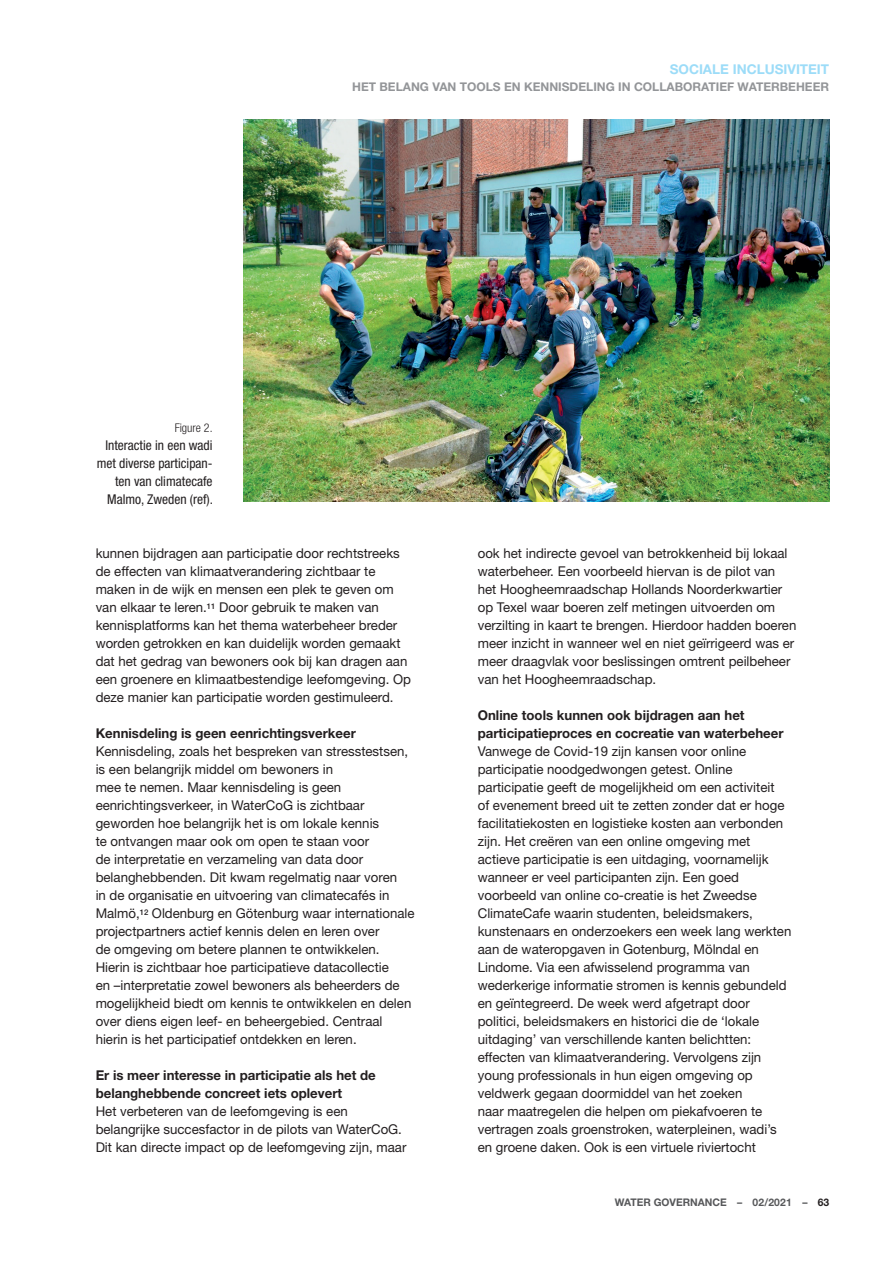
<style>
.page{position:relative;width:893px;height:1263px;background:#fff}
.page>*{position:absolute;margin:0;border:0;box-sizing:border-box;transform-origin:0 0}
.t1{font:13.5px/18px "Helvetica Neue";color:#231f20}
.t2{font:700 13.5px/18px "Helvetica Neue";color:#231f20}
.t3{font:condensed 13.5px/18px "Helvetica Neue";color:#231f20;text-align:right}
.t4{font:700 13.5px "Helvetica Neue";color:#9cdcf8}
.t5{font:700 12px "Helvetica Neue";color:#939598}
.t6{font:300 condensed 12px "Helvetica Neue";color:#231f20}
.t7{font:700 10.5px "Helvetica Neue";color:#57585a}
.s1{color:#231f20}
</style>
<div class="page">
<img style="left:244px;top:119px;width:585px;height:382px">
<p class="t6" style="left:175px;top:421px;width:39px">Figure 2.</p>
<p class="t3" style="left:97px;top:436px;width:118px">Interactie in een wadi met diverse participan&shy;ten van climatecafe<br>Malmo, Zweden (ref).</p>
<p class="t4" style="left:670px;top:61px;width:161px">SOCIALE INCLUSIVITEIT</p>
<p class="t5" style="left:352px;top:80px;width:479px">HET BELANG VAN TOOLS EN KENNISDELING IN COLLABORATIEF WATERBEHEER</p>
<p class="t1" style="left:96px;top:544px;width:317px">kunnen bijdragen aan participatie door rechtstreeks de effecten van klimaatverandering zichtbaar te maken in de wijk en mensen een plek te geven om van elkaar te leren.<sup>11</sup> Door gebruik te maken van kennisplatforms kan het thema waterbeheer breder worden getrokken en kan duidelijk worden gemaakt dat het gedrag van bewoners ook bij kan dragen aan een groenere en klimaatbestendige leefomgeving. Op deze manier kan participatie worden gestimuleerd.</p>
<p class="t2" style="left:96px;top:724px;width:262px">Kennisdeling is geen eenrichtingsverkeer</p>
<p class="t1" style="left:96px;top:742px;width:320px">Kennisdeling, zoals het bespreken van stresstestsen, is een belangrijk middel om bewoners in<br>mee te nemen. Maar kennisdeling is geen eenrichtingsverkeer, in WaterCoG is zichtbaar geworden hoe belangrijk het is om lokale kennis<br>te ontvangen maar ook om open te staan voor<br>de interpretatie en verzameling van data door belanghebbenden. Dit kwam regelmatig naar voren<br>in de organisatie en uitvoering van climatecafés in Malmö,<sup>12</sup> Oldenburg en Götenburg waar internationale projectpartners actief kennis delen en leren over<br>de omgeving om betere plannen te ontwikkelen.<br>Hierin is zichtbaar hoe participatieve datacollectie<br>en –interpretatie zowel bewoners als beheerders de mogelijkheid biedt om kennis te ontwikkelen en delen over diens eigen leef- en beheergebied. Centraal hierin is het participatief ontdekken en leren.</p>
<p class="t2" style="left:96px;top:1066px;width:282px">Er is meer interesse in participatie als het de belanghebbende concreet iets oplevert</p>
<p class="t1" style="left:96px;top:1102px;width:312px">Het verbeteren van de leefomgeving is een belangrijke succesfactor in de pilots van WaterCoG.<br>Dit kan directe impact op de leefomgeving zijn, maar</p>
<p class="t1" style="left:478px;top:544px;width:320px">ook het indirecte gevoel van betrokkenheid bij lokaal waterbeheer. Een voorbeeld hiervan is de pilot van het Hoogheemraadschap Hollands Noorderkwartier op Texel waar boeren zelf metingen uitvoerden om verzilting in kaart te brengen. Hierdoor hadden boeren meer inzicht in wanneer wel en niet geïrrigeerd was er meer draagvlak voor beslissingen omtrent peilbeheer van het Hoogheemraadschap.</p>
<p class="t2" style="left:478px;top:706px;width:307px">Online tools kunnen ook bijdragen aan het participatieproces en cocreatie van waterbeheer</p>
<p class="t1" style="left:478px;top:742px;width:315px">Vanwege de Covid-19 zijn kansen voor online participatie noodgedwongen getest. Online participatie geeft de mogelijkheid om een activiteit<br>of evenement breed uit te zetten zonder dat er hoge facilitatiekosten en logistieke kosten aan verbonden zijn. Het creëren van een online omgeving met actieve participatie is een uitdaging, voornamelijk wanneer er veel participanten zijn. Een goed voorbeeld van online co-creatie is het Zweedse ClimateCafe waarin studenten, beleidsmakers, kunstenaars en onderzoekers een week lang werkten aan de wateropgaven in Gotenburg, Mölndal en Lindome. Via een afwisselend programma van wederkerige informatie stromen is kennis gebundeld en geïntegreerd. De week werd afgetrapt door politici, beleidsmakers en historici die de ‘lokale uitdaging’ van verschillende kanten belichtten: effecten van klimaatverandering. Vervolgens zijn young professionals in hun eigen omgeving op veldwerk gegaan doormiddel van het zoeken<br>naar maatregelen die helpen om piekafvoeren te vertragen zoals groenstroken, waterpleinen, wadi’s en groene daken. Ook is een virtuele riviertocht</p>
<p class="t7" style="left:615px;top:1196px;width:216px">WATER GOVERNANCE – 02/2021 – <span class="s1">63</span></p>
</div>
